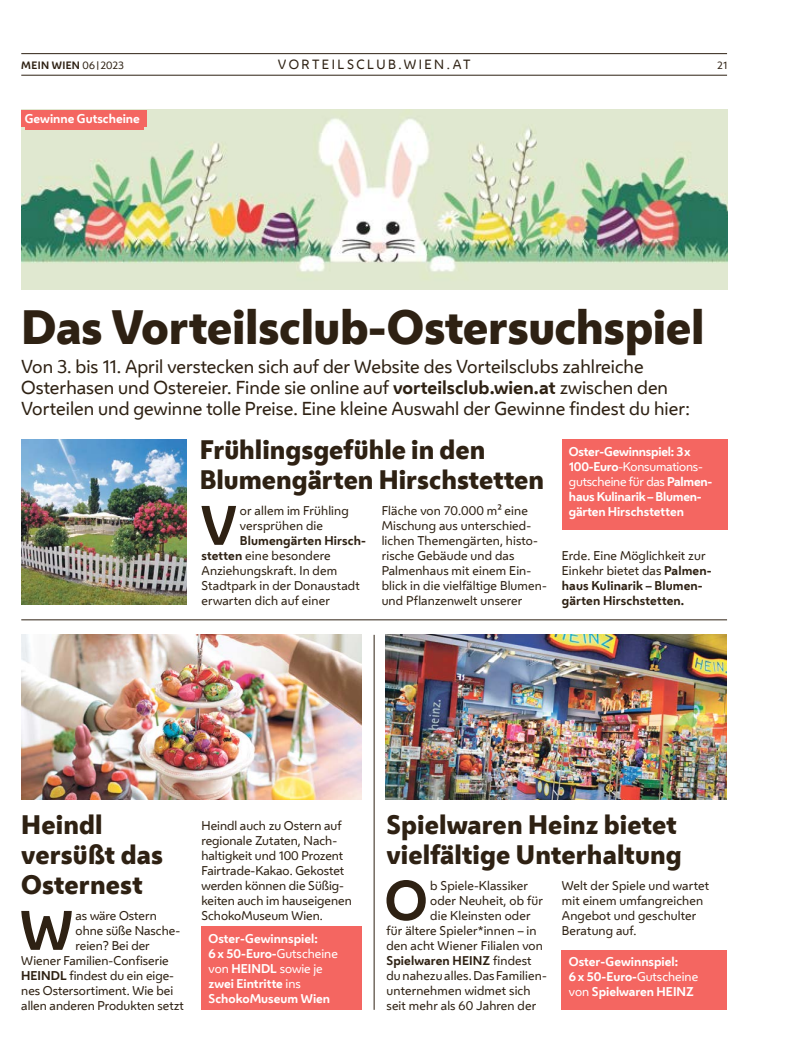
<style>
.page{position:relative;width:798px;height:1063px;background:#fff}
.page>*{position:absolute;margin:0;border:0;box-sizing:border-box;transform-origin:0 0}
.FT_FT_Initial3{font:700 51.88px "Wiener Melange";color:#2e2113}
.HL_Header_36pt{font:800 45px "Wiener Melange";letter-spacing:-.01em;color:#2e2113}
.HL_Header_20pt{font:800 25px/30px "Wiener Melange";letter-spacing:.005em;color:#2e2113}
.HL_VS_14pt{font:17.5px/21px "Wiener Melange";color:#2e2113}
.t1{font:12.5px "Wiener Melange";color:#2e2113}
.FT_FT_Initial3-2{font:11.88px/15px "Wiener Melange";letter-spacing:.01em;color:#2e2113}
.Spalte_Infobox_VC_hinterlegt_GEWINN_Rot{font:700 11.88px/15px "Wiener Melange";color:#fff}
.FT_FT_Initial3-3{font:700 11.88px/15px "Wiener Melange";letter-spacing:.01em;color:#2e2113}
.Spalte_Infobox_VC_hinterlegt_GEWINN_Rot-2{font:700 11.88px/15px "Wiener Melange";letter-spacing:-.02em;color:#fff}
.t2{font:700 10px "Wiener Melange";letter-spacing:.035em;color:#2e2113}
.t3{font:10px "Wiener Melange";color:#2e2113}
.s1{font-weight:400}
.s2{font-weight:400;font-size:7.5px}
.s3{font-weight:700}
</style>
<div class="page">
<hr style="left:21px;top:75px;width:705px;height:1px;background:#2e2113">
<hr style="left:21px;top:53px;width:705px;height:1px;background:#2e2113">
<img style="left:21px;top:110px;width:705px;height:180px">
<div style="left:21px;top:110px;width:126px;height:16px;background:#f46661"></div>
<div style="left:25px;top:110px;width:118px;height:19px;background:#f46661"></div>
<div style="left:201px;top:926px;width:161px;height:84px;background:#f46661"></div>
<div style="left:561px;top:440px;width:166px;height:90px;background:#f46661"></div>
<img style="left:21px;top:440px;width:165px;height:165px">
<hr style="left:21px;top:620px;width:705px;height:1px;background:#2e2113">
<hr style="left:373px;top:635px;width:1px;height:375px;background:#2e2113">
<img style="left:21px;top:635px;width:341px;height:165px">
<img style="left:386px;top:635px;width:340px;height:165px">
<div style="left:561px;top:950px;width:165px;height:60px;background:#f46661"></div>
<p class="t2" style="left:21px;top:57px;width:104px">MEIN WIEN <span class="s1">06</span><span class="s2">|</span><span class="s1">2023</span></p>
<p class="t1" style="left:278px;top:55px;width:22px">Vorteilsclub</p>
<p class="t1" style="left:398px;top:55px;width:16px">.wie</p>
<p class="t1" style="left:434px;top:55px;width:29px">n.at</p>
<p class="t3" style="left:716px;top:58px;width:11px">21</p>
<p class="Spalte_Infobox_VC_hinterlegt_GEWINN_Rot" style="left:25px;top:110px;width:116px">Gewinne Gutscheine</p>
<h1 class="HL_Header_36pt" style="left:21px;top:296px;width:684px">Das Vorteilsclub-Ostersuchspiel</h1>
<p class="HL_VS_14pt" style="left:21px;top:355px;width:670px">Von 3. bis 11. April verstecken sich auf der Website des Vorteilsclubs zahlreiche<br>Osterhasen und Ostereier. Finde sie online auf <span class="s3">vorteilsclub.wien.at</span> zwischen den<br>Vorteilen und gewinne tolle Preise. Eine kleine Auswahl der Gewinne findest du hier:</p>
<h1 class="HL_Header_20pt" style="left:200px;top:435px;width:346px">Frühlingsgefühle in den<br>Blumengärten Hirschstetten</h1>
<p class="FT_FT_Initial3" style="left:200px;top:482px;width:38px">V</p>
<p class="FT_FT_Initial3-2" style="left:240px;top:502px;width:110px">or allem im Frühling</p>
<p class="FT_FT_Initial3-2" style="left:240px;top:517px;width:85px">versprühen die</p>
<p class="FT_FT_Initial3-3" style="left:240px;top:532px;width:128px">Blumengärten Hirsch-</p>
<p class="FT_FT_Initial3-2" style="left:201px;top:547px;width:131px"><span class="s3">stetten</span> eine besondere</p>
<p class="FT_FT_Initial3-2" style="left:201px;top:562px;width:137px">Anziehungskraft. In dem</p>
<p class="FT_FT_Initial3-2" style="left:201px;top:577px;width:160px">Stadtpark in der Donaustadt</p>
<p class="FT_FT_Initial3-2" style="left:201px;top:592px;width:130px">erwarten dich auf einer</p>
<p class="FT_FT_Initial3-2" style="left:381px;top:502px;width:166px">Fläche von 70.000 m² eine<br>Mischung aus unterschied&shy;lichen Themengärten, histo&shy;rische Gebäude und das<br>Palmenhaus mit einem Ein&shy;blick in die vielfältige Blumen&shy;und Pflanzenwelt unserer</p>
<p class="Spalte_Infobox_VC_hinterlegt_GEWINN_Rot-2" style="left:568px;top:443px;width:145px">Oster-Gewinnspiel: 3x<br>100-Euro<span class="s1">-Konsumations&shy;gutscheine für das</span> Palmen&shy;haus Kulinarik – Blumen&shy;gärten Hirschstetten</p>
<p class="FT_FT_Initial3-3" style="left:561px;top:547px;width:151px"><span class="s1">Erde. Eine Möglichkeit zur<br>Einkehr bietet das</span> Palmen&shy;haus Kulinarik – Blumen&shy;gärten Hirschstetten.</p>
<h1 class="HL_Header_20pt" style="left:21px;top:810px;width:143px">Heindl versüßt das<br>Osternest</h1>
<p class="FT_FT_Initial3" style="left:20px;top:887px;width:54px">W</p>
<p class="FT_FT_Initial3-2" style="left:76px;top:907px;width:83px">as wäre Ostern</p>
<p class="FT_FT_Initial3-2" style="left:76px;top:922px;width:106px">ohne süße Nasche-</p>
<p class="FT_FT_Initial3-2" style="left:76px;top:937px;width:76px">reien? Bei der</p>
<p class="FT_FT_Initial3-2" style="left:21px;top:952px;width:149px">Wiener Familien-Confiserie</p>
<p class="FT_FT_Initial3-2" style="left:21px;top:967px;width:154px"><span class="s3">HEINDL</span> findest du ein eige-</p>
<p class="FT_FT_Initial3-2" style="left:21px;top:982px;width:153px">nes Ostersortiment. Wie bei</p>
<p class="FT_FT_Initial3-2" style="left:21px;top:997px;width:164px">allen anderen Produkten setzt</p>
<p class="FT_FT_Initial3-2" style="left:201px;top:817px;width:152px">Heindl auch zu Ostern auf regionale Zutaten, Nach&shy;haltigkeit und 100 Prozent<br>Fairtrade-Kakao. Gekostet werden können die Süßig&shy;keiten auch im hauseigenen<br>SchokoMuseum Wien.</p>
<p class="Spalte_Infobox_VC_hinterlegt_GEWINN_Rot" style="left:208px;top:930px;width:131px">Oster-Gewinnspiel:<br>6x 50-Euro-<span class="s1">Gutscheine von</span> HEINDL <span class="s1">sowie je </span>zwei Eintritte <span class="s1">ins<br></span>SchokoMuseum Wien</p>
<h1 class="HL_Header_20pt" style="left:386px;top:810px;width:297px">Spielwaren Heinz bietet vielfältige Unterhaltung</h1>
<p class="FT_FT_Initial3" style="left:384px;top:857px;width:45px">O</p>
<p class="FT_FT_Initial3-2" style="left:430px;top:877px;width:99px">b Spiele-Klassiker</p>
<p class="FT_FT_Initial3-2" style="left:430px;top:892px;width:114px">oder Neuheit, ob für</p>
<p class="FT_FT_Initial3-2" style="left:430px;top:907px;width:102px">die Kleinsten oder</p>
<p class="FT_FT_Initial3-2" style="left:386px;top:922px;width:151px">für ältere Spieler*innen – in</p>
<p class="FT_FT_Initial3-2" style="left:386px;top:937px;width:158px">den acht Wiener Filialen von</p>
<p class="FT_FT_Initial3-3" style="left:386px;top:952px;width:147px">Spielwaren HEINZ <span class="s1">findest</span></p>
<p class="FT_FT_Initial3-2" style="left:386px;top:967px;width:162px">du nahezu alles. Das Familien-</p>
<p class="FT_FT_Initial3-2" style="left:386px;top:982px;width:146px">unternehmen widmet sich</p>
<p class="FT_FT_Initial3-2" style="left:386px;top:997px;width:151px">seit mehr als 60 Jahren der</p>
<p class="FT_FT_Initial3-2" style="left:561px;top:877px;width:149px">Welt der Spiele und wartet mit einem umfangreichen<br>Angebot und geschulter<br>Beratung auf.</p>
<p class="Spalte_Infobox_VC_hinterlegt_GEWINN_Rot" style="left:568px;top:953px;width:131px">Oster-Gewinnspiel:<br>6x 50-Euro-<span class="s1">Gutscheine von</span> Spielwaren HEINZ</p>
</div>
